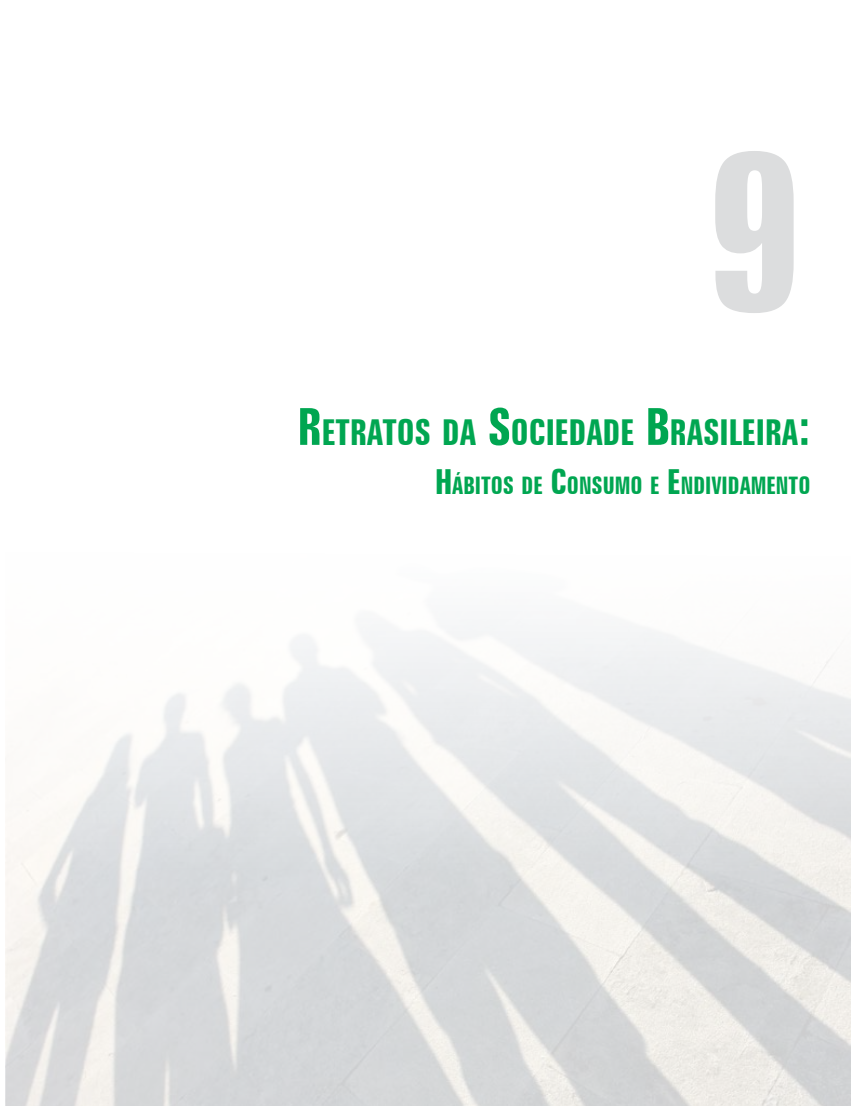
<style>
.page{position:relative;width:851px;height:1106px;background:#fff}
.page>*{position:absolute;margin:0;border:0;box-sizing:border-box;transform-origin:0 0}
.t1{font:700 extra-condensed 225px "Zurich BT";color:#dcddde}
.t2{font:700 extra-condensed 35.7px "Zurich BT";color:#00a651}
.t3{font:700 extra-condensed 24.15px "Zurich BT";color:#00a651}
.s1{font-size:51px}
.s2{font-size:34.5px}
</style>
<div class="page">
<h1 class="t1" style="left:705px;top:102px;width:101px">9</h1>
<p class="t2" style="left:297px;top:412px;width:514px"><span class="s1">R</span>ETRATOS DA <span class="s1">S</span>OCIEDADE <span class="s1">B</span>RASILEIRA<span class="s1">:</span></p>
<p class="t3" style="left:435px;top:471px;width:377px"><span class="s2">H</span>ÁBITOS DE <span class="s2">C</span>ONSUMO E <span class="s2">E</span>NDIVIDAMENTO</p>
</div>
